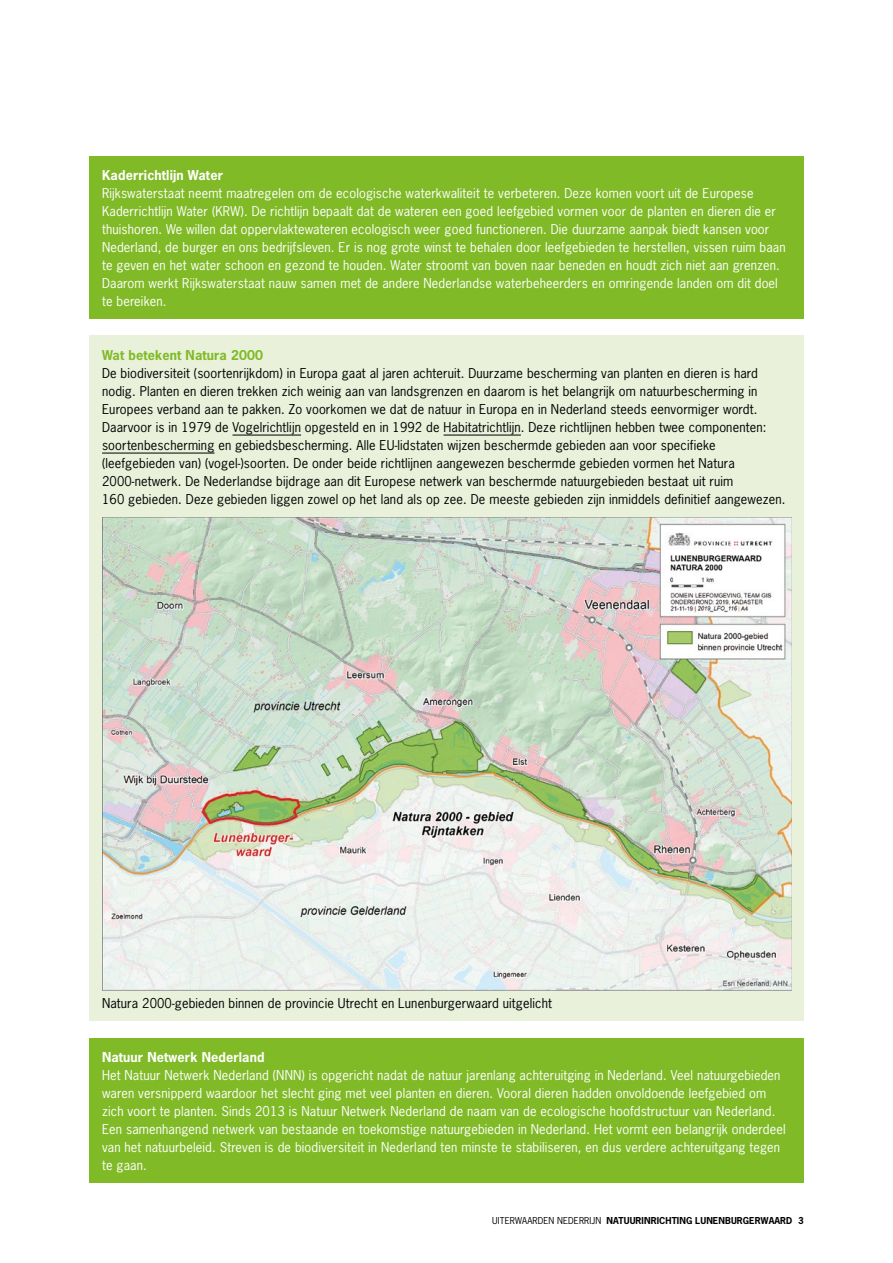
<style>
.page{position:relative;width:893px;height:1263px;background:#fff}
.page>*{position:absolute;margin:0;border:0;box-sizing:border-box;transform-origin:0 0}
.t1{font:12.75px/18px "News Gothic";letter-spacing:.01em;color:#fff}
.t2{font:12.75px/18px "News Gothic";letter-spacing:.01em;color:#000}
.t3{font:700 12.75px "News Gothic";letter-spacing:.01em;color:#fff}
.t4{font:700 12.75px "News Gothic";letter-spacing:.01em;color:#80ba27}
.t5{font:700 9px "News Gothic";letter-spacing:.01em;color:#000}
.s1{font-weight:400}
</style>
<div class="page">
<div style="left:89px;top:156px;width:715px;height:163px;background:#80ba27"></div>
<div style="left:89px;top:335px;width:715px;height:686px;background:#e9f1da"></div>
<hr style="left:232px;top:435px;width:69px;height:1px;background:#000">
<hr style="left:444px;top:435px;width:77px;height:1px;background:#000">
<hr style="left:102px;top:453px;width:113px;height:1px;background:#000">
<img style="left:102px;top:517px;width:690px;height:473px">
<div style="left:89px;top:1038px;width:715px;height:145px;background:#80ba27"></div>
<p class="t3" style="left:102px;top:167px;width:122px">Kaderrichtlijn Water</p>
<p class="t1" style="left:102px;top:184px;width:685px">Rijkswaterstaat neemt maatregelen om de ecologische waterkwaliteit te verbeteren. Deze komen voort uit de Europese Kaderrichtlijn Water (KRW). De richtlijn bepaalt dat de wateren een goed leefgebied vormen voor de planten en dieren die er thuishoren. We willen dat oppervlaktewateren ecologisch weer goed functioneren. Die duurzame aanpak biedt kansen voor Nederland, de burger en ons bedrijfsleven. Er is nog grote winst te behalen door leefgebieden te herstellen, vissen ruim baan te geven en het water schoon en gezond te houden. Water stroomt van boven naar beneden en houdt zich niet aan grenzen.<br>Daarom werkt Rijkswaterstaat nauw samen met de andere Nederlandse waterbeheerders en omringende landen om dit doel te bereiken.</p>
<p class="t4" style="left:102px;top:347px;width:163px">Wat betekent Natura 2000</p>
<p class="t2" style="left:102px;top:364px;width:685px">De biodiversiteit (soortenrijkdom) in Europa gaat al jaren achteruit. Duurzame bescherming van planten en dieren is hard nodig. Planten en dieren trekken zich weinig aan van landsgrenzen en daarom is het belangrijk om natuurbescherming in Europees verband aan te pakken. Zo voorkomen we dat de natuur in Europa en in Nederland steeds eenvormiger wordt.<br>Daarvoor is in 1979 de Vogelrichtlijn opgesteld en in 1992 de Habitatrichtlijn. Deze richtlijnen hebben twee componenten: soortenbescherming en gebiedsbescherming. Alle EU-lidstaten wijzen beschermde gebieden aan voor specifieke (leefgebieden van) (vogel-)soorten. De onder beide richtlijnen aangewezen beschermde gebieden vormen het Natura 2000-netwerk. De Nederlandse bijdrage aan dit Europese netwerk van beschermde natuurgebieden bestaat uit ruim<br>160 gebieden. Deze gebieden liggen zowel op het land als op zee. De meeste gebieden zijn inmiddels definitief aangewezen.</p>
<p class="t2" style="left:102px;top:994px;width:451px">Natura 2000-gebieden binnen de provincie Utrecht en Lunenburgerwaard uitgelicht</p>
<p class="t3" style="left:102px;top:1049px;width:164px">Natuur Netwerk Nederland</p>
<p class="t1" style="left:102px;top:1066px;width:685px">Het Natuur Netwerk Nederland (NNN) is opgericht nadat de natuur jarenlang achteruitging in Nederland. Veel natuurgebieden waren versnipperd waardoor het slecht ging met veel planten en dieren. Vooral dieren hadden onvoldoende leefgebied om zich voort te planten. Sinds 2013 is Natuur Netwerk Nederland de naam van de ecologische hoofdstructuur van Nederland.<br>Een samenhangend netwerk van bestaande en toekomstige natuurgebieden in Nederland. Het vormt een belangrijk onderdeel van het natuurbeleid. Streven is de biodiversiteit in Nederland ten minste te stabiliseren, en dus verdere achteruitgang tegen te gaan.</p>
<p class="t5" style="left:492px;top:1215px;width:313px"><span class="s1">UITERWAARDEN NEDERRIJN</span> NATUURINRICHTING LUNENBURGERWAARD 3</p>
</div>
